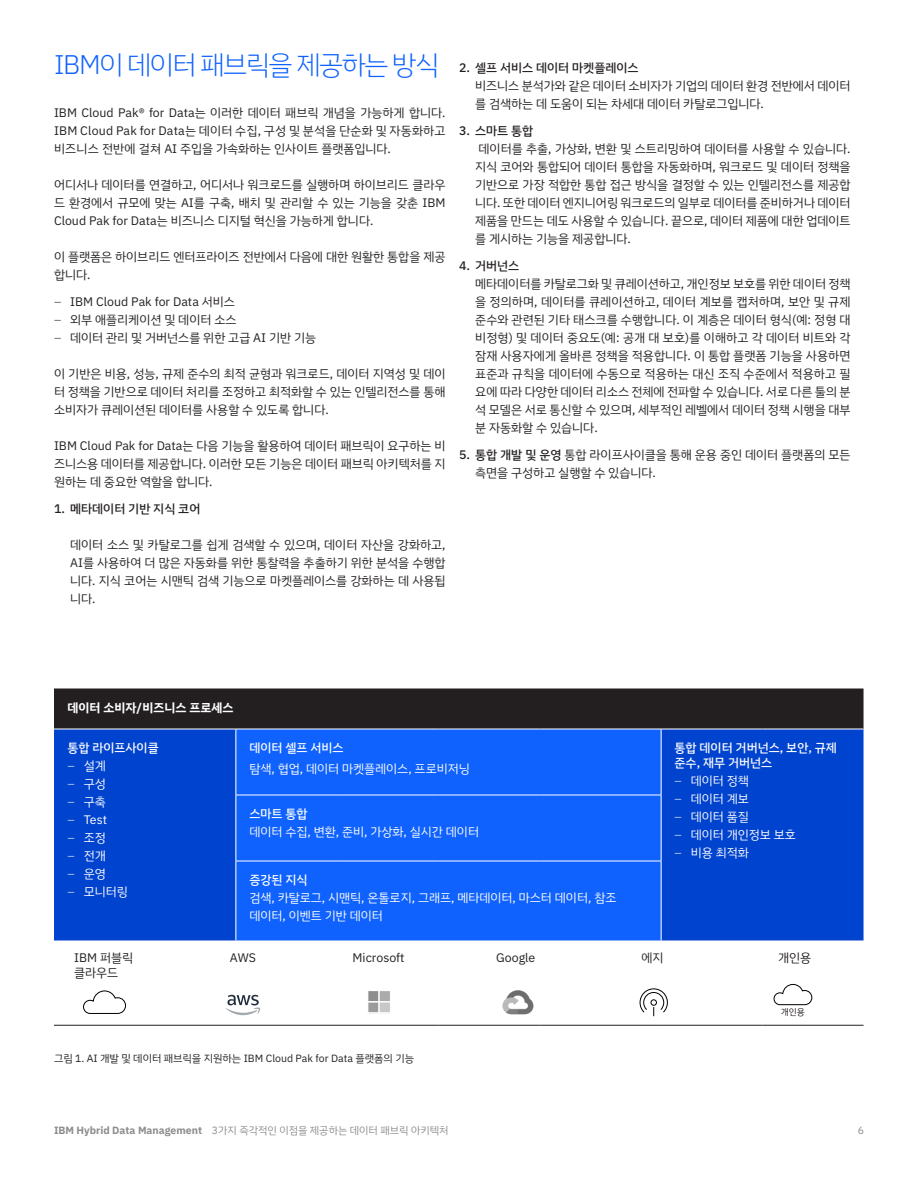
<style>
.page{position:relative;width:918px;height:1188px;background:#fff}
.page>*{position:absolute;margin:0;border:0;box-sizing:border-box;transform-origin:0 0}
.t1{font:300 27px "IBM Plex Sans KR";letter-spacing:-.05em;color:#0f62fe}
.UL1_-_bullet__L1{font:12.3px/18px "IBM Plex Sans KR";color:#231f20;text-align:justify}
.Contents_title_text{font:12.3px/18px "IBM Plex Sans KR";color:#fff}
.Contents_title_text-2{font:500 12.3px/15px "IBM Plex Sans KR";color:#fff}
.Contents_title_text-3{font:12.3px/15px "IBM Plex Sans KR";color:#231f20}
.Contents_title_text-4{font:700 12.3px "IBM Plex Sans KR";color:#fff}
.t2{font:500 12.3px "IBM Plex Sans KR";color:#231f20}
.t3{font:10.5px "IBM Plex Sans KR";color:#8d8d8d}
.Captions{font:10.5px "IBM Plex Sans KR";color:#231f20}
.Contents_title_text-5{font:9px "IBM Plex Sans KR";color:#231f20}
.s1{font-family:"IBM Plex Sans";font-weight:300}
.s2{font-weight:500}
.s3{font-weight:700}
</style>
<div class="page">
<div style="left:54px;top:688px;width:810px;height:41px;background:#231f20"></div>
<div style="left:54px;top:730px;width:810px;height:210px;background:#0043ce"></div>
<div style="left:237px;top:730px;width:424px;height:210px;background:#0f62fe"></div>
<hr style="left:661px;top:795px;width:1px;height:66px;background:#fff">
<hr style="left:661px;top:861px;width:1px;height:79px;background:#fff">
<hr style="left:236px;top:861px;width:101px;height:1px;background:#fff">
<hr style="left:337px;top:861px;width:101px;height:1px;background:#fff">
<hr style="left:438px;top:861px;width:101px;height:1px;background:#fff">
<hr style="left:539px;top:861px;width:123px;height:1px;background:#fff">
<hr style="left:236px;top:795px;width:101px;height:1px;background:#fff">
<hr style="left:337px;top:795px;width:101px;height:1px;background:#fff">
<hr style="left:438px;top:795px;width:101px;height:1px;background:#fff">
<hr style="left:539px;top:795px;width:123px;height:1px;background:#fff">
<hr style="left:661px;top:729px;width:1px;height:66px;background:#fff">
<hr style="left:236px;top:729px;width:1px;height:66px;background:#fff">
<hr style="left:236px;top:795px;width:1px;height:66px;background:#fff">
<hr style="left:236px;top:861px;width:1px;height:79px;background:#fff">
<hr style="left:54px;top:1025px;width:182px;height:1px;background:#231f20">
<hr style="left:236px;top:1025px;width:101px;height:1px;background:#231f20">
<hr style="left:337px;top:1025px;width:101px;height:1px;background:#231f20">
<hr style="left:438px;top:1025px;width:101px;height:1px;background:#231f20">
<hr style="left:539px;top:1025px;width:122px;height:1px;background:#231f20">
<hr style="left:661px;top:1025px;width:101px;height:1px;background:#231f20">
<hr style="left:762px;top:1025px;width:102px;height:1px;background:#231f20">
<svg style="left:83px;top:990px;width:43px;height:24px"></svg>
<svg style="left:639px;top:988px;width:29px;height:29px"></svg>
<svg style="left:773px;top:984px;width:40px;height:21px"></svg>
<svg style="left:226px;top:995px;width:34px;height:20px"></svg>
<img style="left:503px;top:990px;width:30px;height:25px">
<svg style="left:369px;top:992px;width:20px;height:19px"></svg>
<div style="left:367px;top:990px;width:24px;height:23px;border:1px solid #fff"></div>
<h1 class="t1" style="left:54px;top:49px;width:387px">IBM이 데이터 패브릭을 제공하는 방식</h1>
<p class="UL1_-_bullet__L1" style="left:54px;top:104px;width:393px">IBM Cloud Pak® for Data는 이러한 데이터 패브릭 개념을 가능하게 합니다.<br>IBM Cloud Pak for Data는 데이터 수집, 구성 및 분석을 단순화 및 자동화하고 비즈니스 전반에 걸쳐 AI 주입을 가속화하는 인사이트 플랫폼입니다.</p>
<p class="UL1_-_bullet__L1" style="left:54px;top:176px;width:393px">어디서나 데이터를 연결하고, 어디서나 워크로드를 실행하며 하이브리드 클라우 드 환경에서 규모에 맞는 AI를 구축, 배치 및 관리할 수 있는 기능을 갖춘 IBM Cloud Pak for Data는 비즈니스 디지털 혁신을 가능하게 합니다.</p>
<p class="UL1_-_bullet__L1" style="left:54px;top:248px;width:393px">이 플랫폼은 하이브리드 엔터프라이즈 전반에서 다음에 대한 원활한 통합을 제공 합니다.</p>
<p class="UL1_-_bullet__L1" style="left:54px;top:293px;width:182px"><span class="s1">–</span> IBM Cloud Pak for Data 서비스</p>
<p class="UL1_-_bullet__L1" style="left:54px;top:311px;width:184px"><span class="s1">–</span> 외부 애플리케이션 및 데이터 소스</p>
<p class="UL1_-_bullet__L1" style="left:54px;top:329px;width:264px"><span class="s1">–</span> 데이터 관리 및 거버넌스를 위한 고급 AI 기반 기능</p>
<p class="UL1_-_bullet__L1" style="left:54px;top:365px;width:393px">이 기반은 비용, 성능, 규제 준수의 최적 균형과 워크로드, 데이터 지역성 및 데이 터 정책을 기반으로 데이터 처리를 조정하고 최적화할 수 있는 인텔리전스를 통해 소비자가 큐레이션된 데이터를 사용할 수 있도록 합니다.</p>
<p class="UL1_-_bullet__L1" style="left:54px;top:437px;width:393px">IBM Cloud Pak for Data는 다음 기능을 활용하여 데이터 패브릭이 요구하는 비 즈니스용 데이터를 제공합니다. 이러한 모든 기능은 데이터 패브릭 아키텍처를 지 원하는 데 중요한 역할을 합니다.</p>
<p class="t2" style="left:54px;top:502px;width:148px">1. 메타데이터 기반 지식 코어</p>
<p class="UL1_-_bullet__L1" style="left:70px;top:536px;width:377px">데이터 소스 및 카탈로그를 쉽게 검색할 수 있으며, 데이터 자산을 강화하고, AI를 사용하여 더 많은 자동화를 위한 통찰력을 추출하기 위한 분석을 수행합 니다. 지식 코어는 시맨틱 검색 기능으로 마켓플레이스를 강화하는 데 사용됩 니다.</p>
<p class="UL1_-_bullet__L1" style="left:475px;top:59px;width:377px;text-align:left;text-indent:-16px"><span class="s2">2. 셀프 서비스 데이터 마켓플레이스<br></span>비즈니스 분석가와 같은 데이터 소비자가 기업의 데이터 환경 전반에서 데이터 를 검색하는 데 도움이 되는 차세대 데이터 카탈로그입니다.</p>
<p class="UL1_-_bullet__L1" style="left:475px;top:122px;width:377px;text-align:left;text-indent:-16px"><span class="s2">3. 스마트 통합<br></span>데이터를 추출, 가상화, 변환 및 스트리밍하여 데이터를 사용할 수 있습니다. 지식 코어와 통합되어 데이터 통합을 자동화하며, 워크로드 및 데이터 정책을 기반으로 가장 적합한 통합 접근 방식을 결정할 수 있는 인텔리전스를 제공합 니다. 또한 데이터 엔지니어링 워크로드의 일부로 데이터를 준비하거나 데이터 제품을 만드는 데도 사용할 수 있습니다. 끝으로, 데이터 제품에 대한 업데이트 를 게시하는 기능을 제공합니다.</p>
<p class="UL1_-_bullet__L1" style="left:475px;top:257px;width:377px;text-align:left;text-indent:-16px"><span class="s2">4. 거버넌스<br></span>메타데이터를 카탈로그화 및 큐레이션하고, 개인정보 보호를 위한 데이터 정책 을 정의하며, 데이터를 큐레이션하고, 데이터 계보를 캡처하며, 보안 및 규제 준수와 관련된 기타 태스크를 수행합니다. 이 계층은 데이터 형식(예: 정형 대 비정형) 및 데이터 중요도(예: 공개 대 보호)를 이해하고 각 데이터 비트와 각 잠재 사용자에게 올바른 정책을 적용합니다. 이 통합 플랫폼 기능을 사용하면 표준과 규칙을 데이터에 수동으로 적용하는 대신 조직 수준에서 적용하고 필 요에 따라 다양한 데이터 리소스 전체에 전파할 수 있습니다. 서로 다른 툴의 분 석 모델은 서로 통신할 수 있으며, 세부적인 레벨에서 데이터 정책 시행을 대부 분 자동화할 수 있습니다.</p>
<p class="UL1_-_bullet__L1" style="left:475px;top:446px;width:377px;text-indent:-16px"><span class="s2">5. 통합 개발 및 운영</span> 통합 라이프사이클을 통해 운용 중인 데이터 플랫폼의 모든 측면을 구성하고 실행할 수 있습니다.</p>
<p class="Contents_title_text-4" style="left:68px;top:700px;width:168px">데이터 소비자/비즈니스 프로세스</p>
<p class="Contents_title_text-2" style="left:68px;top:740px;width:93px">통합 라이프사이클</p>
<p class="Contents_title_text" style="left:68px;top:757px;width:40px"><span class="s1">–</span> 설계</p>
<p class="Contents_title_text" style="left:68px;top:775px;width:40px"><span class="s1">–</span> 구성</p>
<p class="Contents_title_text" style="left:68px;top:793px;width:40px"><span class="s1">–</span> 구축</p>
<p class="Contents_title_text" style="left:68px;top:811px;width:41px"><span class="s1">–</span> Test</p>
<p class="Contents_title_text" style="left:68px;top:829px;width:40px"><span class="s1">–</span> 조정</p>
<p class="Contents_title_text" style="left:68px;top:847px;width:40px"><span class="s1">–</span> 전개</p>
<p class="Contents_title_text" style="left:68px;top:865px;width:40px"><span class="s1">–</span> 운영</p>
<p class="Contents_title_text" style="left:68px;top:883px;width:62px"><span class="s1">–</span> 모니터링</p>
<p class="Contents_title_text-2" style="left:249px;top:740px;width:96px">데이터 셀프 서비스</p>
<p class="Contents_title_text" style="left:249px;top:760px;width:222px">탐색, 협업, 데이터 마켓플레이스, 프로비저닝</p>
<p class="Contents_title_text-2" style="left:249px;top:806px;width:60px">스마트 통합</p>
<p class="Contents_title_text" style="left:249px;top:823px;width:231px">데이터 수집, 변환, 준비, 가상화, 실시간 데이터</p>
<p class="Contents_title_text-2" style="left:249px;top:872px;width:60px">증강된 지식</p>
<p class="Contents_title_text" style="left:249px;top:889px;width:369px">검색, 카탈로그, 시맨틱, 온톨로지, 그래프, 메타데이터, 마스터 데이터, 참조 데이터, 이벤트 기반 데이터</p>
<p class="Contents_title_text-2" style="left:675px;top:740px;width:164px">통합 데이터 거버넌스, 보안, 규제 준수, 재무 거버넌스</p>
<p class="Contents_title_text" style="left:675px;top:772px;width:76px"><span class="s1">–</span> 데이터 정책</p>
<p class="Contents_title_text" style="left:675px;top:790px;width:76px"><span class="s1">–</span> 데이터 계보</p>
<p class="Contents_title_text" style="left:675px;top:808px;width:76px"><span class="s1">–</span> 데이터 품질</p>
<p class="Contents_title_text" style="left:675px;top:826px;width:123px"><span class="s1">–</span> 데이터 개인정보 보호</p>
<p class="Contents_title_text" style="left:675px;top:844px;width:76px"><span class="s1">–</span> 비용 최적화</p>
<p class="Contents_title_text-3" style="left:74px;top:950px;width:61px">IBM 퍼블릭 클라우드</p>
<p class="Contents_title_text-3" style="left:641px;top:950px;width:24px">에지</p>
<p class="Contents_title_text-3" style="left:778px;top:950px;width:35px">개인용</p>
<p class="Contents_title_text-5" style="left:781px;top:1006px;width:26px">개인용</p>
<p class="Contents_title_text-3" style="left:230px;top:950px;width:28px">AWS</p>
<p class="Contents_title_text-3" style="left:353px;top:950px;width:54px">Microsoft</p>
<p class="Contents_title_text-3" style="left:496px;top:950px;width:41px">Google</p>
<p class="Captions" style="left:54px;top:1052px;width:362px">그림 1. AI 개발 및 데이터 패브릭을 지원하는 IBM Cloud Pak for Data 플랫폼의 기능</p>
<p class="t3" style="left:54px;top:1124px;width:396px"><span class="s3">IBM Hybrid Data Management</span> 3가지 즉각적인 이점을 제공하는 데이터 패브릭 아키텍처</p>
<p class="t3" style="left:858px;top:1124px;width:8px">6</p>
</div>
